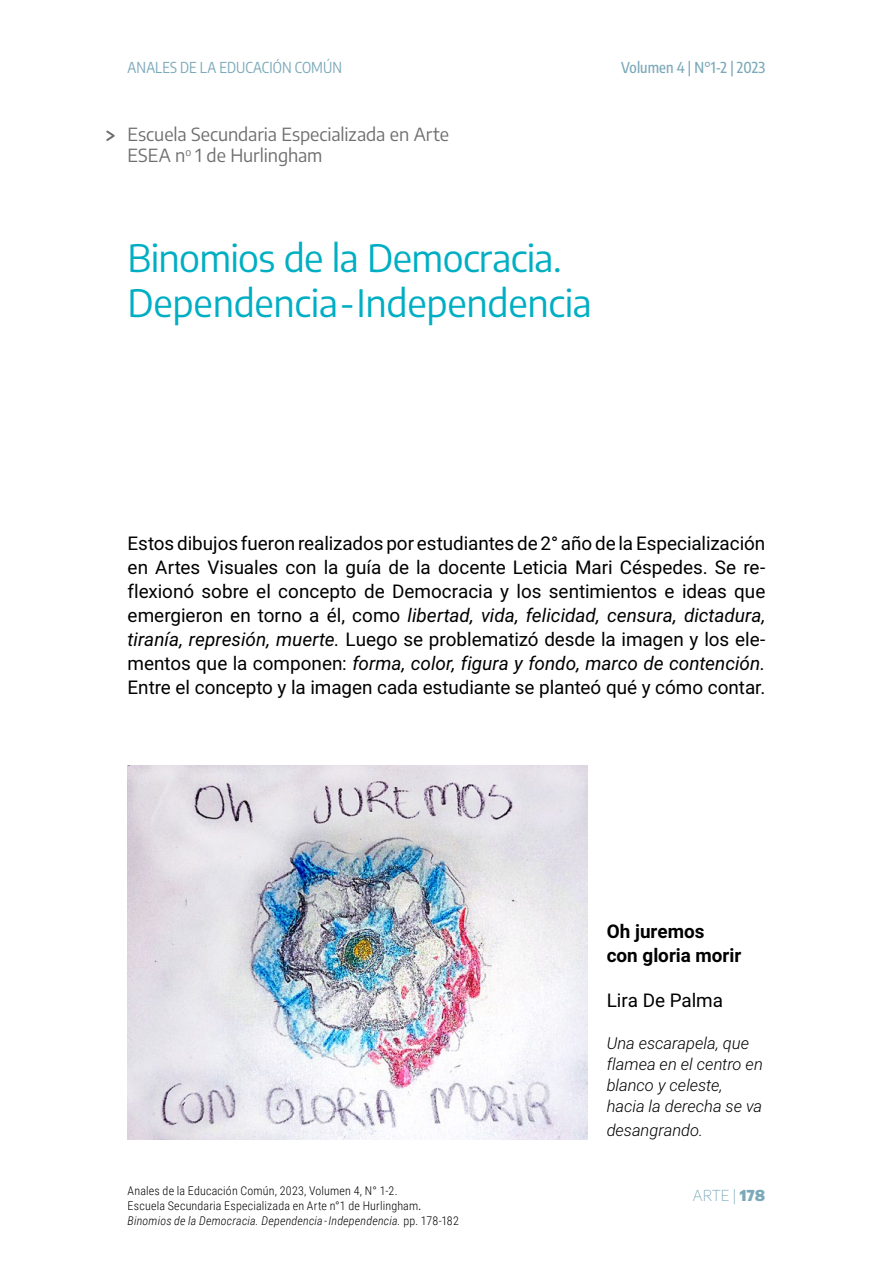
<style>
.page{position:relative;width:893px;height:1263px;background:#fff}
.page>*{position:absolute;margin:0;border:0;box-sizing:border-box;transform-origin:0 0}
.t1{font:100 condensed 37.5px/45px "Encode Sans";letter-spacing:-.01em;color:#00aec3}
.t2{font:18.9px/24px "Roboto";color:#000;text-align:justify}
.t3{font:700 18.9px/24px "Roboto";color:#000}
.t4{font:100 condensed 18px/21.6px "Encode Sans";letter-spacing:-.005em;color:#706f6f}
.t5{font:italic 300 16.5px/21px "Roboto";letter-spacing:-.005em;color:#000}
.t6{font:15px "Encode Sans Condensed";letter-spacing:.005em;color:#7ca9b9}
.t7{font:500 15px "Encode Sans Condensed";letter-spacing:.005em;color:#7ca9b9}
.t8{font:100 condensed 15px "Encode Sans";letter-spacing:.01em;color:#7ca9b9}
.t9{font:300 12px/15px "Roboto Condensed";letter-spacing:.015em;color:#000}
.s1{font-style:italic}
.s2{font-weight:400;font-style:italic}
</style>
<div class="page">
<svg style="left:106px;top:130px;width:9px;height:11px"></svg>
<img style="left:128px;top:765px;width:460px;height:375px">
<p class="t6" style="left:128px;top:57px;width:216px">ANALES DE LA EDUCACIÓN COMÚN</p>
<p class="t7" style="left:621px;top:57px;width:146px">Volumen 4 | N°1-2 | 2023</p>
<p class="t4" style="left:128px;top:122px;width:323px">Escuela Secundaria Especializada en Arte<br>ESEA n<sup>o</sup> 1 de Hurlingham</p>
<h1 class="t1" style="left:128px;top:233px;width:466px">Binomios de la Democracia.<br>Dependencia-Independencia</h1>
<p class="t2" style="left:128px;top:531px;width:639px">Estos dibujos fueron realizados por estudiantes de 2° año de la Especialización en Artes Visuales con la guía de la docente Leticia Mari Céspedes. Se re&shy;flexionó sobre el concepto de Democracia y los sentimientos e ideas que emergieron en torno a él, como <span class="s1">libertad, vida, felicidad, censura, dictadura, tiranía, represión, muerte.</span> Luego se problematizó desde la imagen y los ele&shy;mentos que la componen: <span class="s1">forma, color, figura y fondo, marco de contención.<br></span>Entre el concepto y la imagen cada estudiante se planteó qué y cómo contar.</p>
<p class="t9" style="left:128px;top:1183px;width:333px">Anales de la Educación Común, 2023, Volumen 4, N° 1-2.<br>Escuela Secundaria Especializada en Arte n°1 de Hurlingham<span class="s2">.<br></span><span class="s1">Binomios de la Democracia. Dependencia - Independencia.</span> pp. 178-182</p>
<p class="t3" style="left:607px;top:918px;width:136px">Oh juremos<br>con gloria morir</p>
<p class="t2" style="left:607px;top:987px;width:118px">Lira De Palma</p>
<p class="t5" style="left:607px;top:1032px;width:158px">Una escarapela, que flamea en el centro en blanco y celeste, hacia la derecha se va</p>
<p class="t5" style="left:607px;top:1119px;width:98px">desangrando.</p>
<p class="t8" style="left:693px;top:1185px;width:74px">ARTE | 178</p>
</div>
